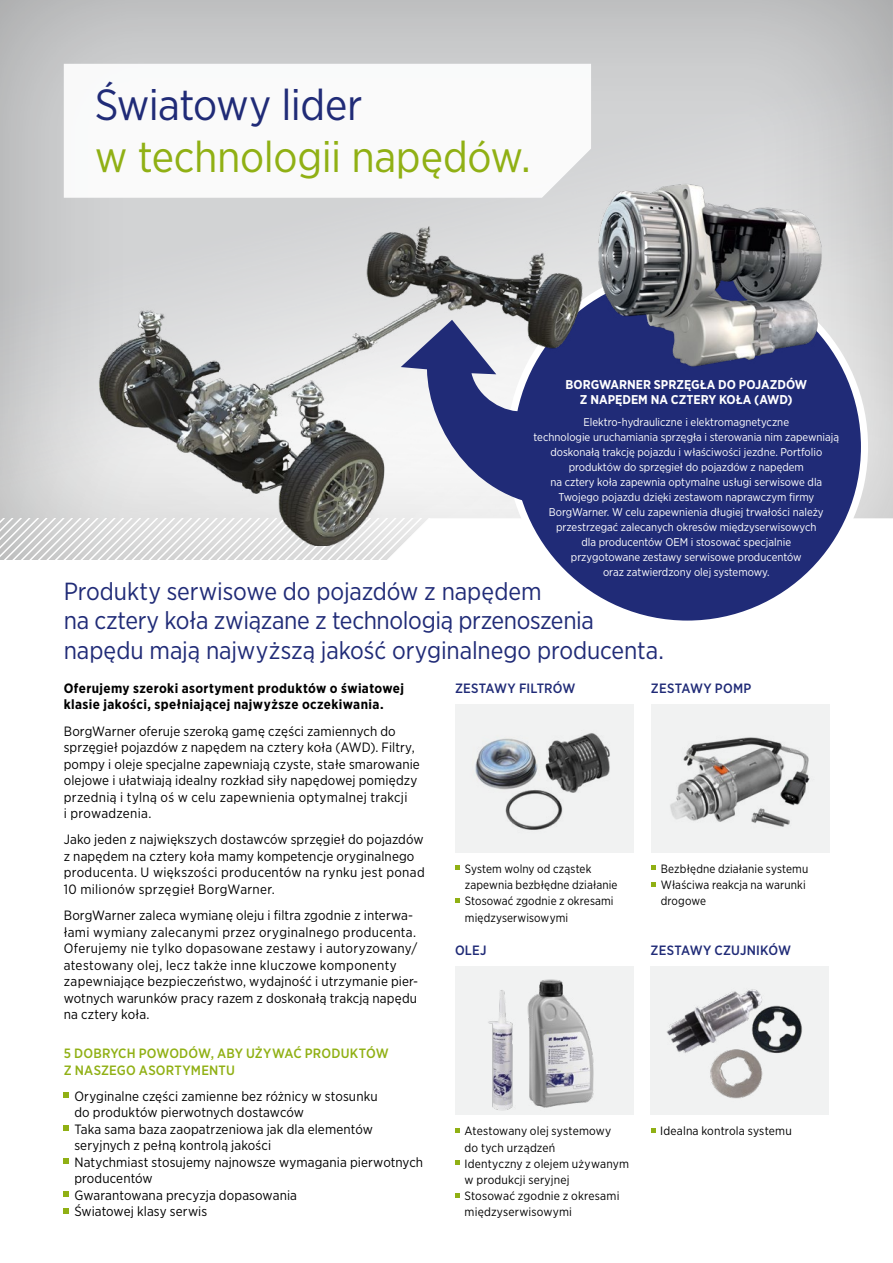
<style>
.page{position:relative;width:893px;height:1263px;background:#fff}
.page>*{position:absolute;margin:0;border:0;box-sizing:border-box;transform-origin:0 0}
.t1{font:43.5px "Gotham Narrow";letter-spacing:-.01em;color:#90b014}
.t2{font:43.5px "Gotham Narrow";letter-spacing:-.015em;color:#202b77}
.t3{font:24.75px/29.7px "Gotham Narrow";letter-spacing:-.005em;color:#202b77}
.t4{font:13.5px/16.5px "Gotham Narrow";letter-spacing:.01em;color:#000}
.t5{font:700 13.5px/16.5px "Gotham Narrow";letter-spacing:.03em;color:#000}
.t6{font:500 13.5px/16.5px "Gotham Narrow";letter-spacing:.015em;color:#90b014}
.t7{font:500 13.5px "Gotham Narrow";letter-spacing:.015em;color:#202b77}
.t8{font:700 12.75px/15px "Gotham Narrow";color:#fff;text-align:center}
.t9{font:12px/16.2px "Gotham Narrow";letter-spacing:.01em;color:#000}
.t10{font:11.25px/15px "Gotham Narrow";color:#fff;text-align:center}
</style>
<div class="page">
<div style="left:0;top:0;width:893px;height:561px;background:#000;opacity:.27"></div>
<div style="left:455px;top:966px;width:179px;height:149px;background:#f1f2f2"></div>
<img style="left:528px;top:979px;width:66px;height:129px">
<img style="left:488px;top:990px;width:40px;height:121px">
<svg style="left:455px;top:1128px;width:5px;height:5px"></svg>
<svg style="left:455px;top:1160px;width:5px;height:5px"></svg>
<svg style="left:455px;top:1193px;width:5px;height:4px"></svg>
<div style="left:456px;top:704px;width:178px;height:149px;background:#f1f2f2"></div>
<div style="left:651px;top:704px;width:179px;height:149px;background:#f1f2f2"></div>
<img style="left:670px;top:737px;width:140px;height:90px">
<svg style="left:455px;top:865px;width:5px;height:5px"></svg>
<svg style="left:455px;top:898px;width:5px;height:5px"></svg>
<svg style="left:651px;top:865px;width:5px;height:5px"></svg>
<svg style="left:651px;top:882px;width:5px;height:4px"></svg>
<img style="left:475px;top:733px;width:135px;height:97px">
<svg style="left:64px;top:1093px;width:5px;height:5px"></svg>
<svg style="left:64px;top:1126px;width:5px;height:5px"></svg>
<svg style="left:64px;top:1159px;width:5px;height:5px"></svg>
<svg style="left:64px;top:1192px;width:5px;height:5px"></svg>
<svg style="left:64px;top:1208px;width:5px;height:5px"></svg>
<div style="left:651px;top:966px;width:178px;height:149px;background:#f1f2f2"></div>
<svg style="left:651px;top:1128px;width:4px;height:5px"></svg>
<img style="left:666px;top:989px;width:136px;height:110px">
<svg style="left:64px;top:64px;width:527px;height:134px"></svg>
<svg style="left:0;top:518px;width:893px;height:43px"></svg>
<div style="left:510px;top:270px;width:354px;height:354px;background:#202b77;border-radius:50%"></div>
<img style="left:48px;top:217px;width:521px;height:329px">
<img style="left:569px;top:170px;width:305px;height:218px">
<h1 class="t2" style="left:95px;top:78px;width:269px">Światowy lider</h1>
<h1 class="t1" style="left:95px;top:130px;width:437px">w technologii napędów.</h1>
<p class="t8" style="left:565px;top:377px;width:243px">BORGWARNER SPRZĘGŁA DO POJAZDÓW<br>Z NAPĘDEM NA CZTERY KOŁA (AWD)</p>
<p class="t10" style="left:533px;top:414px;width:307px">Elektro-hydrauliczne i elektromagnetyczne<br>technologie uruchamiania sprzęgła i sterowania nim zapewniają doskonałą trakcję pojazdu i właściwości jezdne. Portfolio produktów do sprzęgieł do pojazdów z napędem<br>na cztery koła zapewnia optymalne usługi serwisowe dla Twojego pojazdu dzięki zestawom naprawczym firmy BorgWarner. W celu zapewnienia długiej trwałości należy przestrzegać zalecanych okresów międzyserwisowych<br>dla producentów OEM i stosować specjalnie<br>przygotowane zestawy serwisowe producentów<br>oraz zatwierdzony olej systemowy.</p>
<h2 class="t3" style="left:64px;top:576px;width:602px">Produkty serwisowe do pojazdów z napędem<br>na cztery koła związane z technologią przenoszenia napędu mają najwyższą jakość oryginalnego producenta.</h2>
<p class="t5" style="left:64px;top:680px;width:342px">Oferujemy szeroki asortyment produktów o światowej klasie jakości, spełniającej najwyższe oczekiwania.</p>
<p class="t4" style="left:64px;top:722px;width:358px">BorgWarner oferuje szeroką gamę części zamiennych do sprzęgieł pojazdów z napędem na cztery koła (AWD). Filtry, pompy i oleje specjalne zapewniają czyste, stałe smarowanie olejowe i ułatwiają idealny rozkład siły napędowej pomiędzy przednią i tylną oś w celu zapewnienia optymalnej trakcji<br>i prowadzenia.</p>
<p class="t4" style="left:64px;top:831px;width:362px">Jako jeden z największych dostawców sprzęgieł do pojazdów z napędem na cztery koła mamy kompetencje oryginalnego producenta. U większości producentów na rynku jest ponad 10 milionów sprzęgieł BorgWarner.</p>
<p class="t4" style="left:64px;top:907px;width:356px">BorgWarner zaleca wymianę oleju i filtra zgodnie z interwa&shy;łami wymiany zalecanymi przez oryginalnego producenta.<br>Oferujemy nie tylko dopasowane zestawy i autoryzowany/ atestowany olej, lecz także inne kluczowe komponenty zapewniające bezpieczeństwo, wydajność i utrzymanie pier&shy;wotnych warunków pracy razem z doskonałą trakcją napędu na cztery koła.</p>
<p class="t6" style="left:64px;top:1045px;width:326px">5 DOBRYCH POWODÓW, ABY UŻYWAĆ PRODUKTÓW<br>Z NASZEGO ASORTYMENTU</p>
<p class="t4" style="left:74px;top:1088px;width:350px">Oryginalne części zamienne bez różnicy w stosunku<br>do produktów pierwotnych dostawców<br>Taka sama baza zaopatrzeniowa jak dla elementów seryjnych z pełną kontrolą jakości<br>Natychmiast stosujemy najnowsze wymagania pierwotnych producentów<br>Gwarantowana precyzja dopasowania<br>Światowej klasy serwis</p>
<p class="t7" style="left:455px;top:679px;width:122px">ZESTAWY FILTRÓW</p>
<p class="t7" style="left:651px;top:679px;width:102px">ZESTAWY POMP</p>
<p class="t9" style="left:465px;top:860px;width:154px">System wolny od cząstek zapewnia bezbłędne działanie<br>Stosować zgodnie z okresami międzyserwisowymi</p>
<p class="t9" style="left:661px;top:860px;width:149px">Bezbłędne działanie systemu<br>Właściwa reakcja na warunki drogowe</p>
<p class="t7" style="left:455px;top:941px;width:33px">OLEJ</p>
<p class="t7" style="left:651px;top:941px;width:142px">ZESTAWY CZUJNIKÓW</p>
<p class="t9" style="left:465px;top:1123px;width:166px">Atestowany olej systemowy<br>do tych urządzeń<br>Identyczny z olejem używanym w produkcji seryjnej<br>Stosować zgodnie z okresami międzyserwisowymi</p>
<p class="t9" style="left:660px;top:1123px;width:133px">Idealna kontrola systemu</p>
</div>
